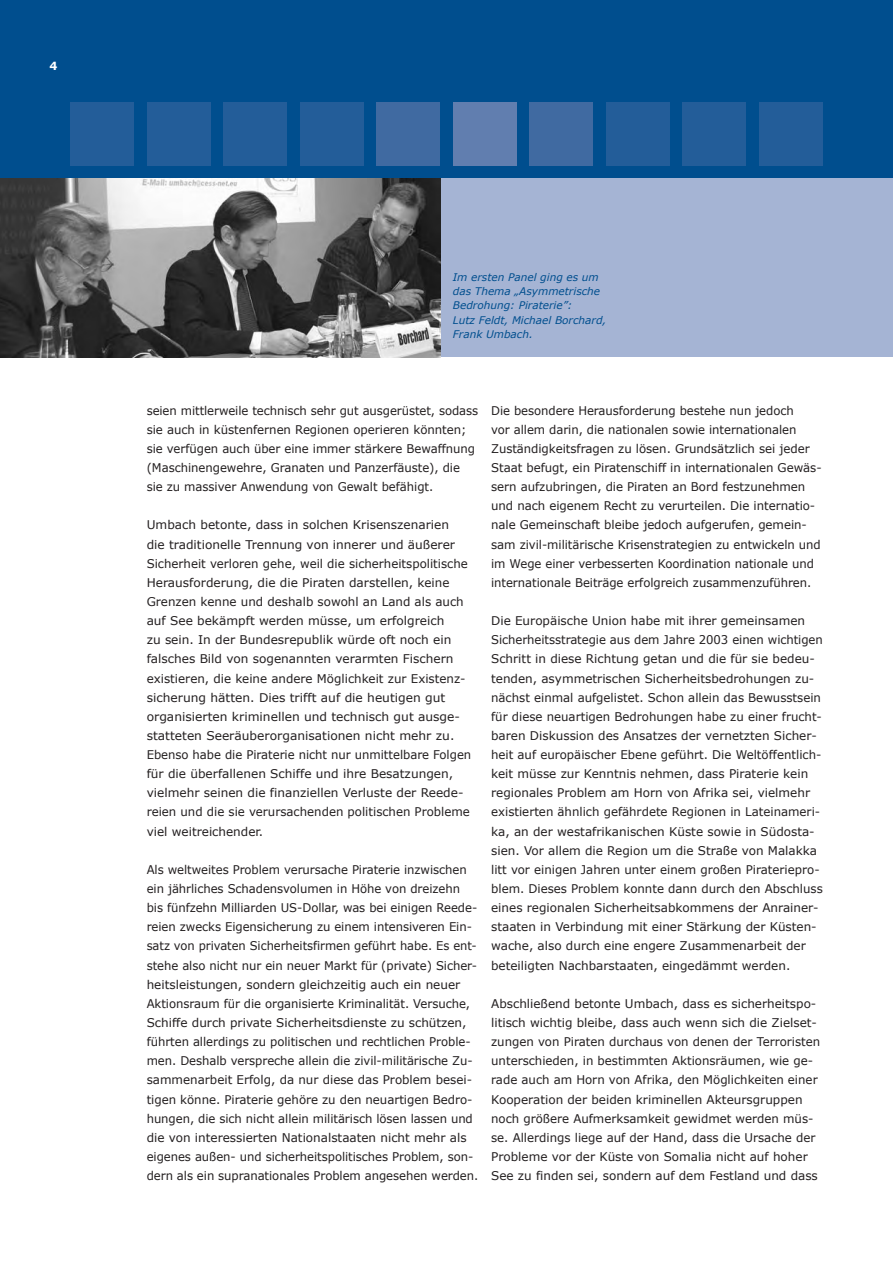
<style>
.page{position:relative;width:893px;height:1263px;background:#fff}
.page>*{position:absolute;margin:0;border:0;box-sizing:border-box;transform-origin:0 0}
.t1{font:12px/19.2px "Verdana";color:#231f20}
.t2{font:700 11.25px "Verdana";color:#fff}
.t3{font:italic 10.5px/14.4px "Verdana";color:#004e8e}
</style>
<div class="page">
<div style="left:0;top:0;width:893px;height:179px;background:#004e8e"></div>
<div style="left:0;top:179px;width:893px;height:178px;background:#a5b4d4"></div>
<div style="left:70px;top:102px;width:64px;height:64px;background:#235d99"></div>
<div style="left:147px;top:102px;width:63px;height:64px;background:#235d99"></div>
<div style="left:223px;top:102px;width:64px;height:64px;background:#235d99"></div>
<div style="left:300px;top:102px;width:64px;height:64px;background:#235d99"></div>
<div style="left:376px;top:102px;width:64px;height:64px;background:#406aa1"></div>
<div style="left:453px;top:102px;width:64px;height:64px;background:#617eaf"></div>
<div style="left:529px;top:102px;width:64px;height:64px;background:#406aa1"></div>
<div style="left:606px;top:102px;width:64px;height:64px;background:#235d99"></div>
<div style="left:682px;top:102px;width:64px;height:64px;background:#235d99"></div>
<div style="left:759px;top:102px;width:64px;height:64px;background:#235d99"></div>
<img style="left:0;top:179px;width:440px;height:178px">
<p class="t2" style="left:49px;top:59px;width:9px">4</p>
<p class="t3" style="left:453px;top:269px;width:155px">Im ersten Panel ging es um das Thema „Asymmetrische<br>Bedrohung: Piraterie”:<br>Lutz Feldt, Michael Borchard,<br>Frank Umbach.</p>
<p class="t1" style="left:147px;top:400px;width:333px">seien mittlerweile technisch sehr gut ausgerüstet, sodass sie auch in küstenfernen Regionen operieren könnten; sie verfügen auch über eine immer stärkere Bewaffnung (Maschinengewehre, Granaten und Panzerfäuste), die sie zu massiver Anwendung von Gewalt befähigt.</p>
<p class="t1" style="left:147px;top:515px;width:326px">Umbach betonte, dass in solchen Krisenszenarien<br>die traditionelle Trennung von innerer und äußerer Sicherheit verloren gehe, weil die sicherheitspo litische Herausforderung, die die Piraten darstellen, keine Grenzen kenne und deshalb sowohl an Land als auch auf See bekämpft werden müsse, um erfolgreich<br>zu sein. In der Bundesrepublik würde oft noch ein falsches Bild von sogenannten verarmten Fischern existieren, die keine andere Möglichkeit zur Existenz&shy;sicherung hätten. Dies trifft auf die heutigen gut organisierten kriminellen und technisch gut ausge&shy;statteten Seeräuberorganisationen nicht mehr zu.<br>Ebenso habe die Piraterie nicht nur unmittelbare Folgen für die überfallenen Schiffe und ihre Besatzungen, vielmehr seinen die finanziellen Verluste der Reede&shy;reien und die sie verursachenden politischen Probleme viel weitreichender.</p>
<p class="t1" style="left:147px;top:859px;width:333px">Als weltweites Problem verursache Piraterie inzwischen ein jährliches Schadensvolumen in Höhe von dreizehn bis fünfzehn Milliarden US-Dollar, was bei einigen Reede&shy;reien zwecks Eigensicherung zu einem intensiveren Ein&shy;satz von privaten Sicherheitsfirmen geführt habe. Es ent&shy;stehe also nicht nur ein neuer Markt für (private) Sicher&shy;heitsleistungen, sondern gleichzeitig auch ein neuer Aktionsraum für die organisierte Kriminalität. Versuche, Schiffe durch private Sicherheitsdienste zu schützen, führten allerdings zu politischen und rechtlichen Proble&shy;men. Deshalb verspreche allein die zivil-militärische Zu&shy;sammenarbeit Erfolg, da nur diese das Problem besei&shy;tigen könne. Piraterie gehöre zu den neuartigen Bedro&shy;hungen, die sich nicht allein militärisch lösen lassen und die von interessierten Nationalstaaten nicht mehr als eigenes außen- und sicherheitspolitisches Problem, son&shy;dern als ein supranationales Problem angesehen werden.</p>
<p class="t1" style="left:491px;top:400px;width:332px">Die besondere Herausforderung bestehe nun jedoch<br>vor allem darin, die nationalen sowie internationalen Zuständigkeitsfragen zu lösen. Grundsätzlich sei jeder Staat befugt, ein Piratenschiff in internationalen Gewäs&shy;sern aufzubringen, die Piraten an Bord festzunehmen und nach eigenem Recht zu verurteilen. Die internatio&shy;nale Gemeinschaft bleibe jedoch aufgerufen, gemein&shy;sam zivil-militärische Krisenstrategien zu entwickeln und im Wege einer verbesserten Koordination nationale und internationale Beiträge erfolgreich zusammenzuführen.</p>
<p class="t1" style="left:491px;top:611px;width:333px">Die Europäische Union habe mit ihrer gemeinsamen Sicherheitsstrategie aus dem Jahre 2003 einen wichtigen Schritt in diese Richtung getan und die für sie bedeu&shy;tenden, asymmetrischen Sicherheitsbedrohungen zu&shy;nächst einmal aufgelistet. Schon allein das Bewusstsein für diese neuartigen Bedrohungen habe zu einer frucht&shy;baren Diskussion des Ansatzes der vernetzten Sicher&shy;heit auf europäischer Ebene geführt. Die Weltöffentlich&shy;keit müsse zur Kenntnis nehmen, dass Piraterie kein regionales Problem am Horn von Afrika sei, vielmehr existierten ähnlich gefährdete Regionen in Lateinameri&shy;ka, an der westafrikanischen Küste sowie in Südosta&shy;sien. Vor allem die Region um die Straße von Malakka litt vor einigen Jahren unter einem großen Pirateriepro&shy;blem. Dieses Problem konnte dann durch den Abschluss eines regionalen Sicherheitsabkommens der Anrainer&shy;staaten in Verbindung mit einer Stärkung der Küsten&shy;wache, also durch eine engere Zusammenarbeit der beteiligten Nachbarstaaten, eingedämmt werden.</p>
<p class="t1" style="left:491px;top:993px;width:331px">Abschließend betonte Umbach, dass es sicherheitspo&shy;litisch wichtig bleibe, dass auch wenn sich die Zielset&shy;zungen von Piraten durchaus von denen der Terroristen unterschieden, in bestimmten Aktionsräumen, wie ge&shy;rade auch am Horn von Afrika, den Möglichkeiten einer Kooperation der beiden kriminellen Akteursgruppen noch größere Aufmerksamkeit gewidmet werden müs&shy;se. Allerdings liege auf der Hand, dass die Ursache der Probleme vor der Küste von Somalia nicht auf hoher See zu finden sei, sondern auf dem Festland und dass</p>
</div>
